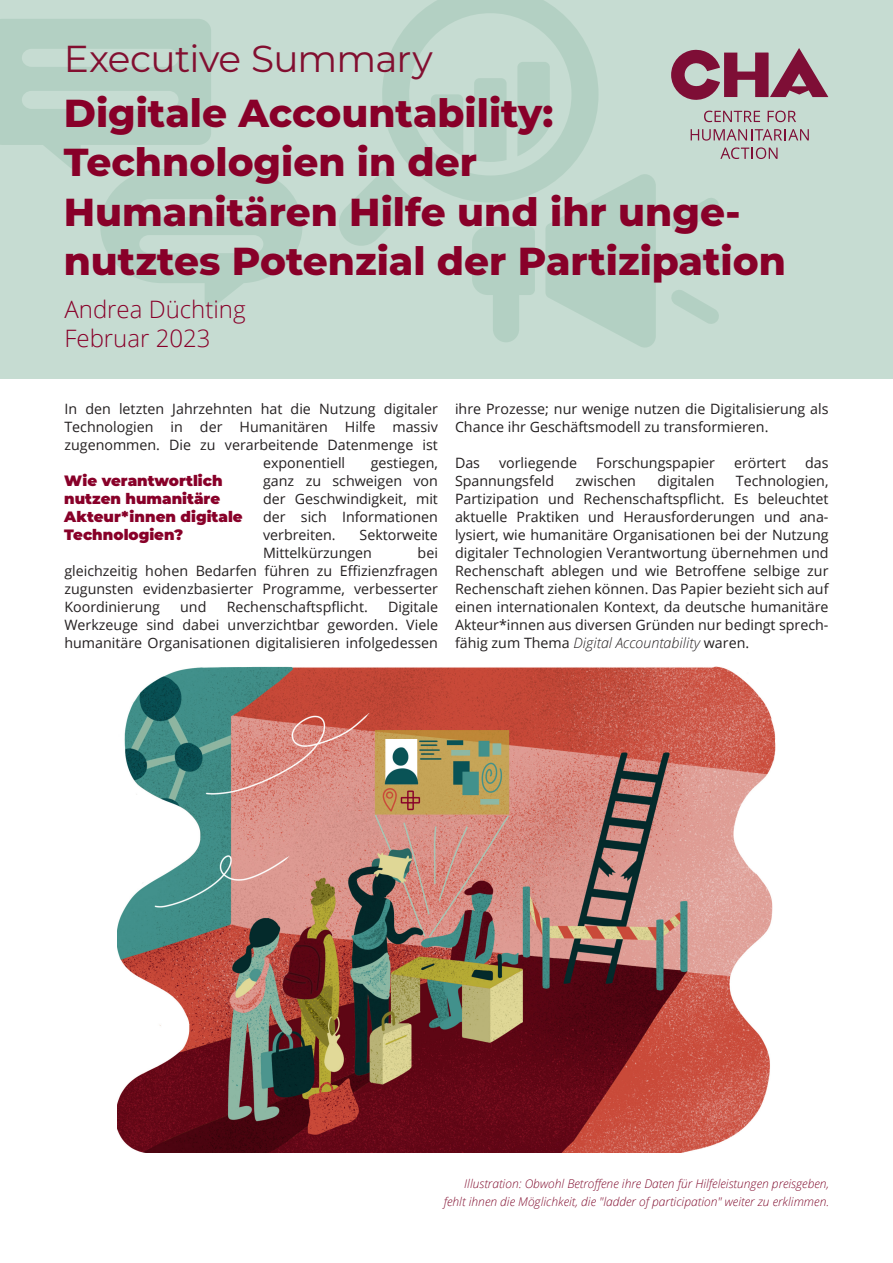
<style>
.page{position:relative;width:893px;height:1263px;background:#fff}
.page>*{position:absolute;margin:0;border:0;box-sizing:border-box;transform-origin:0 0}
.t1{font:800 39px/49.5px "Montserrat";color:#880029}
.Fließtext_EN{font:37.5px "Montserrat";letter-spacing:-.02em;color:#820f30}
.t2{font:300 24px/28.8px "Open Sans";color:#880029}
.Zitat_linksbündig{font:900 15px/18px "Montserrat";color:#880029}
.COPY_Flatter{font:14.25px/18px "Open Sans";color:#231f20;text-align:justify}
.t3{font:italic 300 12px/18px "Open Sans";color:#820f30;text-align:right}
.s1{font-weight:300;font-style:italic}
</style>
<div class="page">
<div style="left:0;top:0;width:893px;height:378px;background:#c6dcd2"></div>
<svg style="left:0;top:19px;width:302px;height:288px"></svg>
<svg style="left:339px;top:0;width:317px;height:348px"></svg>
<div style="left:672px;top:253px;width:52px;height:16px;background:#b3d0c3;border-radius:8px"></div>
<svg style="left:671px;top:198px;width:48px;height:34px"></svg>
<svg style="left:671px;top:290px;width:48px;height:34px"></svg>
<svg style="left:671px;top:48px;width:157px;height:52px"></svg>
<svg style="left:704px;top:111px;width:56px;height:11px"></svg>
<svg style="left:768px;top:111px;width:28px;height:11px"></svg>
<svg style="left:691px;top:129px;width:118px;height:12px"></svg>
<svg style="left:720px;top:147px;width:57px;height:12px"></svg>
<img style="left:118px;top:666px;width:657px;height:486px">
<p class="Fließtext_EN" style="left:64px;top:33px;width:371px">Executive Summary</p>
<p class="t1" style="left:64px;top:86px;width:491px">Digitale Accountability:</p>
<p class="t1" style="left:64px;top:135px;width:415px">Technologien in der</p>
<p class="t1" style="left:64px;top:185px;width:723px">Humanitären Hilfe und ihr unge&shy;nutztes Potenzial der Partizipation</p>
<p class="t2" style="left:64px;top:294px;width:183px">Andrea Düchting<br>Februar 2023</p>
<p class="COPY_Flatter" style="left:64px;top:399px;width:375px">In den letzten Jahrzehnten hat die Nutzung digitaler</p>
<p class="COPY_Flatter" style="left:64px;top:417px;width:375px">Technologien in der Humanitären Hilfe massiv</p>
<p class="COPY_Flatter" style="left:64px;top:435px;width:375px">zugenommen. Die zu verarbeitende Datenmenge ist</p>
<p class="COPY_Flatter" style="left:263px;top:453px;width:84px">exponentiell</p>
<p class="COPY_Flatter" style="left:263px;top:453px;width:176px;text-indent:108px">gestiegen, ganz zu schweigen von der Geschwindigkeit, mit der sich Informationen verbreiten.</p>
<p class="Zitat_linksbündig" style="left:64px;top:471px;width:180px">Wie verantwortlich nutzen humanitäre<br>Akteur*innen digitale<br>Technologien?</p>
<p class="COPY_Flatter" style="left:263px;top:525px;width:176px;text-indent:96px">Sektorweite<br>Mittelkürzungen</p>
<p class="COPY_Flatter" style="left:64px;top:543px;width:375px;text-indent:353px">bei gleichzeitig hohen Bedarfen führen zu Effizienzfragen zugunsten evidenzbasierter Programme, verbesserter Koordinierung</p>
<p class="COPY_Flatter" style="left:180px;top:597px;width:28px">und</p>
<p class="COPY_Flatter" style="left:227px;top:597px;width:143px">Rechenschaftspflicht.</p>
<p class="COPY_Flatter" style="left:64px;top:597px;width:375px;text-indent:324px">Digitale Werkzeuge sind dabei unverzichtbar geworden. Viele humanitäre Organisationen digitalisieren infolgedessen</p>
<p class="COPY_Flatter" style="left:455px;top:399px;width:375px">ihre Prozesse; nur wenige nutzen die Digitalisierung als<br>Chance ihr Geschäftsmodell zu transformieren.</p>
<p class="COPY_Flatter" style="left:455px;top:453px;width:27px">Das</p>
<p class="COPY_Flatter" style="left:499px;top:453px;width:80px">vorliegende</p>
<p class="COPY_Flatter" style="left:596px;top:453px;width:121px">Forschungspapier</p>
<p class="COPY_Flatter" style="left:734px;top:453px;width:54px">erörtert</p>
<p class="COPY_Flatter" style="left:805px;top:453px;width:25px">das</p>
<p class="COPY_Flatter" style="left:455px;top:471px;width:101px">Spannungsfeld</p>
<p class="COPY_Flatter" style="left:576px;top:471px;width:62px">zwischen</p>
<p class="COPY_Flatter" style="left:657px;top:471px;width:59px">digitalen</p>
<p class="COPY_Flatter" style="left:455px;top:471px;width:375px;text-indent:281px">Technologien, Partizipation und Rechenschaftspflicht. Es beleuchtet aktuelle Praktiken und Herausforderungen und ana&shy;lysiert, wie humanitäre Organisationen bei der Nutzung digitaler Technologien Verantwortung übernehmen und Rechenschaft ablegen und wie Betroffene selbige zur Rechenschaft ziehen können. Das Papier bezieht sich auf einen internationalen Kontext, da deutsche humanitäre Akteur*innen aus diversen Gründen nur bedingt sprech&shy;fähig zum Thema <span class="s1">Digital Accountability</span> waren.</p>
<p class="t3" style="left:444px;top:1174px;width:387px">Illustration: Obwohl Betroffene ihre Daten für Hilfeleistungen preisgeben, fehlt ihnen die Möglichkeit, die "ladder of participation" weiter zu erklimmen.</p>
</div>
